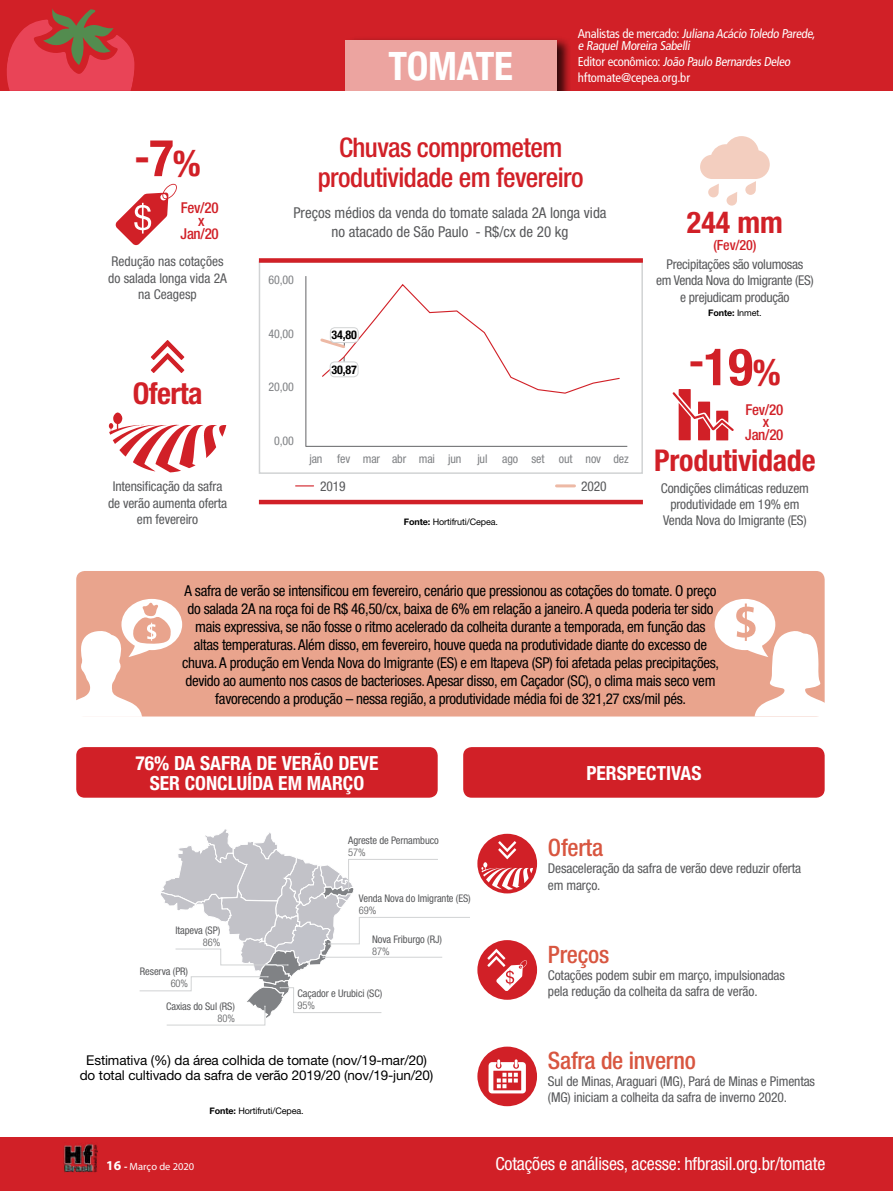
<style>
.page{position:relative;width:893px;height:1191px;background:#fff}
.page>*{position:absolute;margin:0;border:0;box-sizing:border-box;transform-origin:0 0}
.t1{font:700 condensed 51.3px "Helvetica Neue";color:#d12027}
.t2{font:700 condensed 42px "Helvetica Neue";color:#d12027}
.t3{font:700 condensed 39px "Helvetica Neue";letter-spacing:-.01em;color:#fff}
.t4{font:700 condensed 30px "Helvetica Neue";letter-spacing:-.01em;color:#d12027}
.t5{font:500 condensed 27px/30px "Helvetica Neue";letter-spacing:-.02em;color:#d12027;text-align:center}
.t6{font:500 condensed 24px "Helvetica Neue";letter-spacing:-.01em;color:#d85640}
.t7{font:700 condensed 19.5px/19.2px "Helvetica Neue";color:#fff;text-align:center}
.t8{font:condensed 18px "Helvetica Neue";letter-spacing:-.01em;color:#fff}
.t9{font:condensed 15px/18px "Helvetica Neue";letter-spacing:-.02em;color:#000;text-align:center}
.t10{font:condensed 15px/18px "Helvetica Neue";color:#58595b;text-align:center}
.t11{font:500 condensed 15px/12.9px "Helvetica Neue";letter-spacing:-.02em;color:#d12027;text-align:center}
.t12{font:500 condensed 14.1px "Helvetica Neue";color:#d12027}
.t13{font:condensed 13.5px/16.2px "Helvetica Neue";letter-spacing:-.01em;color:#58595b;text-align:center}
.t14{font:13.5px/15px "Helvetica Neue";letter-spacing:-.01em;color:#000;text-align:center}
.t15{font:condensed 12.75px/12px "Frutiger";letter-spacing:-.01em;color:#fff}
.t16{font:condensed 12px "Helvetica Neue";letter-spacing:-.01em;color:#808285}
.t17{font:700 condensed 12px "Helvetica Neue";letter-spacing:-.01em;color:#000}
.t18{font:condensed 10.5px "Helvetica Neue";letter-spacing:-.01em;color:#58595b}
.t19{font:300 condensed 10.5px "Helvetica Neue";letter-spacing:-.01em;color:#58595b}
.t20{font:10.5px "Myriad";color:#fff}
.t21{font:9px "Helvetica Neue";letter-spacing:-.01em;color:#000}
.t22{font:700 9px "Helvetica Neue";letter-spacing:-.01em;color:#000}
.s1{font-size:51.3px}
.s2{font-weight:400}
.s3{font-size:36px}
.s4{font-weight:700}
.s5{font-weight:700;font-size:13.5px}
</style>
<div class="page">
<svg style="left:296px;top:485px;width:18px;height:1px"></svg>
<div style="left:477px;top:940px;width:60px;height:59px;background:#d12027;border-radius:50%"></div>
<div style="left:0;top:0;width:893px;height:91px;background:#d12027"></div>
<div style="left:344px;top:36px;width:228px;height:55px;background:#000;opacity:.75"></div>
<div style="left:345px;top:41px;width:211px;height:50px;background:#eca4a0"></div>
<svg style="left:7px;top:8px;width:128px;height:83px"></svg>
<div style="left:0;top:1138px;width:892px;height:53px;background:#d12027"></div>
<div style="left:76px;top:747px;width:362px;height:50px;background:#d12027;border-radius:9px"></div>
<div style="left:463px;top:747px;width:362px;height:50px;background:#d12027;border-radius:9px"></div>
<div style="left:76px;top:571px;width:749px;height:145px;background:#e9a48d;border-radius:9px"></div>
<svg style="left:715px;top:599px;width:110px;height:117px"></svg>
<svg style="left:76px;top:599px;width:106px;height:118px"></svg>
<svg style="left:115px;top:183px;width:62px;height:62px"></svg>
<div style="left:477px;top:1046px;width:60px;height:60px;background:#d12027;border-radius:50%"></div>
<svg style="left:477px;top:833px;width:60px;height:60px"></svg>
<div style="left:259px;top:261px;width:384px;height:213px;border:2px solid #d1d3d4"></div>
<hr style="left:556px;top:484px;width:18px;height:3px;background:#edb9a5">
<hr style="left:306px;top:446px;width:321px;height:1px;background:#636466">
<hr style="left:306px;top:276px;width:1px;height:170px;background:#636466">
<div style="left:259px;top:258px;width:384px;height:5px;background:#d12027"></div>
<hr style="left:259px;top:500px;width:384px;height:4px;background:#d12027">
<svg style="left:488px;top:1059px;width:38px;height:34px"></svg>
<svg style="left:700px;top:136px;width:70px;height:70px"></svg>
<svg style="left:139px;top:829px;width:331px;height:196px"></svg>
<svg style="left:481px;top:841px;width:52px;height:49px"></svg>
<svg style="left:109px;top:412px;width:117px;height:61px"></svg>
<svg style="left:151px;top:340px;width:33px;height:33px"></svg>
<svg style="left:487px;top:948px;width:41px;height:43px"></svg>
<svg style="left:320px;top:284px;width:300px;height:110px"></svg>
<div style="left:330px;top:328px;width:28px;height:14px;background:#fff;border-radius:4px"></div>
<div style="left:330px;top:327px;width:28px;height:16px;border:1px solid #d1d3d4;border-radius:4px"></div>
<svg style="left:672px;top:389px;width:62px;height:51px"></svg>
<img style="left:64px;top:1144px;width:34px;height:28px">
<h3 class="t3" style="left:389px;top:34px;width:126px">TOMATE</h3>
<p class="t15" style="left:578px;top:28px;width:241px">An a l i sta s d e m e rca d o : Juliana Acácio Toledo Parede, e RaquelMoreira Sabelli</p>
<p class="t15" style="left:578px;top:54px;width:216px;line-height:15.6px">E d i to r eco n ô m i co : João Paulo Bernardes Deleo hftomate@cepea.org.br</p>
<h2 class="t2" style="left:134px;top:131px;width:68px">-<span class="s1">7</span><sub>%</sub></h2>
<h3 class="t5" style="left:318px;top:133px;width:267px">Chuvas comprometem produtividade em fevereiro</h3>
<p class="t11" style="left:181px;top:201px;width:40px">Fev/20 x<br>Jan/20</p>
<p class="t10" style="left:293px;top:204px;width:315px">Preços médios da venda do tomate salada 2A longa vida no atacado de São Paulo - R$/cx de 20 kg</p>
<h3 class="t4" style="left:687px;top:204px;width:97px">244 mm</h3>
<p class="t12" style="left:713px;top:236px;width:45px">(Fev/20)</p>
<p class="t13" style="left:108px;top:253px;width:120px">Redução nas cotações do salada longa vida 2A na Ceagesp</p>
<p class="t16" style="left:268px;top:273px;width:27px">60,00</p>
<p class="t13" style="left:656px;top:256px;width:159px">Precipitações são volumosas<br>em Venda Nova do Imigrante (ES) e prejudicam produção</p>
<p class="t22" style="left:708px;top:307px;width:55px">Fonte: <span class="s2">Inmet.</span></p>
<p class="t16" style="left:268px;top:326px;width:27px">40,00</p>
<p class="t17" style="left:332px;top:328px;width:27px">34,80</p>
<h3 class="t4" style="left:133px;top:375px;width:71px">Oferta</h3>
<p class="t16" style="left:268px;top:380px;width:27px">20,00</p>
<p class="t16" style="left:274px;top:434px;width:21px">0,00</p>
<p class="t17" style="left:331px;top:362px;width:27px">30,87</p>
<h1 class="t1" style="left:689px;top:336px;width:93px"><sup>-</sup>19<span class="s3">%</span></h1>
<p class="t11" style="left:745px;top:402px;width:40px">Fev/20 x<br>Jan/20</p>
<p class="t16" style="left:309px;top:452px;width:153px">jan fev mar abr mai jun</p>
<p class="t16" style="left:477px;top:452px;width:153px">jul ago set out nov dez</p>
<h3 class="t4" style="left:654px;top:442px;width:163px">Produtividade</h3>
<p class="t13" style="left:108px;top:478px;width:121px">Intensificação da safra de verão aumenta oferta em fevereiro</p>
<p class="t13" style="left:320px;top:478px;width:27px">2019</p>
<p class="t13" style="left:581px;top:478px;width:27px">2020</p>
<p class="t21" style="left:404px;top:516px;width:96px"><span class="s4">Fonte:</span> Hortifruti/Cepea.</p>
<p class="t13" style="left:661px;top:480px;width:150px">Condições climáticas reduzem produtividade em 19% em<br>Venda Nova do Imigrante (ES)</p>
<p class="t9" style="left:182px;top:581px;width:538px">A safra de verão se intensificou em fevereiro, cenário que pressionou as cotações do tomate. O preço do salada 2A na roça foi de R$ 46,50/cx, baixa de 6% em relação a janeiro. A queda poderia ter sido mais expressiva, se não fosse o ritmo acelerado da colheita durante a temporada, em função das altas temperaturas. Além disso, em fevereiro, houve queda na produtividade diante do excesso de chuva. A produção em Venda Nova do Imigrante (ES) e em Itapeva (SP) foi afetada pelas precipitações, devido ao aumento nos casos de bacterioses. Apesar disso, em Caçador (SC), o clima mais seco vem favorecendo a produção – nessa região, a produtividade média foi de 321,27 cxs/mil pés.</p>
<h3 class="t7" style="left:135px;top:753px;width:245px">76% DA SAFRA DE VERÃO DEVE<br>SER CONCLUÍDA EM MARÇO</h3>
<p class="t18" style="left:348px;top:834px;width:92px">Agreste de Pernambuco</p>
<p class="t19" style="left:348px;top:846px;width:19px">57%</p>
<p class="t18" style="left:175px;top:924px;width:46px">Itapeva (SP)</p>
<p class="t19" style="left:203px;top:936px;width:19px">86%</p>
<p class="t18" style="left:140px;top:965px;width:50px">Reserva (PR)</p>
<p class="t19" style="left:171px;top:977px;width:19px">60%</p>
<p class="t18" style="left:166px;top:999px;width:70px">Caxias do Sul (RS)</p>
<p class="t19" style="left:217px;top:1011px;width:19px">80%</p>
<p class="t18" style="left:359px;top:892px;width:113px">Venda Nova do Imigrante (ES)</p>
<p class="t19" style="left:359px;top:904px;width:19px">69%</p>
<p class="t18" style="left:372px;top:933px;width:71px">Nova Friburgo (RJ)</p>
<p class="t19" style="left:372px;top:945px;width:19px">87%</p>
<p class="t18" style="left:298px;top:987px;width:86px">Caçador e Urubici (SC)</p>
<p class="t19" style="left:298px;top:999px;width:19px">95%</p>
<p class="t14" style="left:80px;top:1052px;width:355px">Estimativa (%) da área colhida de tomate (nov/19-mar/20) do total cultivado da safra de verão 2019/20 (nov/19-jun/20)</p>
<p class="t21" style="left:209px;top:1105px;width:96px"><span class="s4">Fonte:</span> Hortifruti/Cepea.</p>
<p class="t20" style="left:106px;top:1161px;width:89px"><span class="s5">16</span> <span class="s4">-</span> Março de 2020</p>
<h3 class="t7" style="left:586px;top:763px;width:117px">PERSPECTIVAS</h3>
<h3 class="t6" style="left:548px;top:833px;width:57px">Oferta</h3>
<p class="t13" style="left:548px;top:860px;width:255px;text-align:left">Desaceleração da safra de verão deve reduzir oferta em março.</p>
<h3 class="t6" style="left:548px;top:940px;width:63px">Preços</h3>
<p class="t13" style="left:548px;top:966px;width:239px;text-align:left">Cotações podem subir em março, impulsionadas pela redução da colheita da safra de verão.</p>
<h3 class="t6" style="left:548px;top:1046px;width:150px">Safra de inverno</h3>
<p class="t13" style="left:548px;top:1073px;width:269px;text-align:left">Sul de Minas, Araguari (MG), Pará de Minas e Pimentas (MG) iniciam a colheita da safra de inverno 2020.</p>
<p class="t8" style="left:495px;top:1153px;width:331px">Cotações e análises, acesse: hfbrasil.org.br/tomate</p>
</div>
